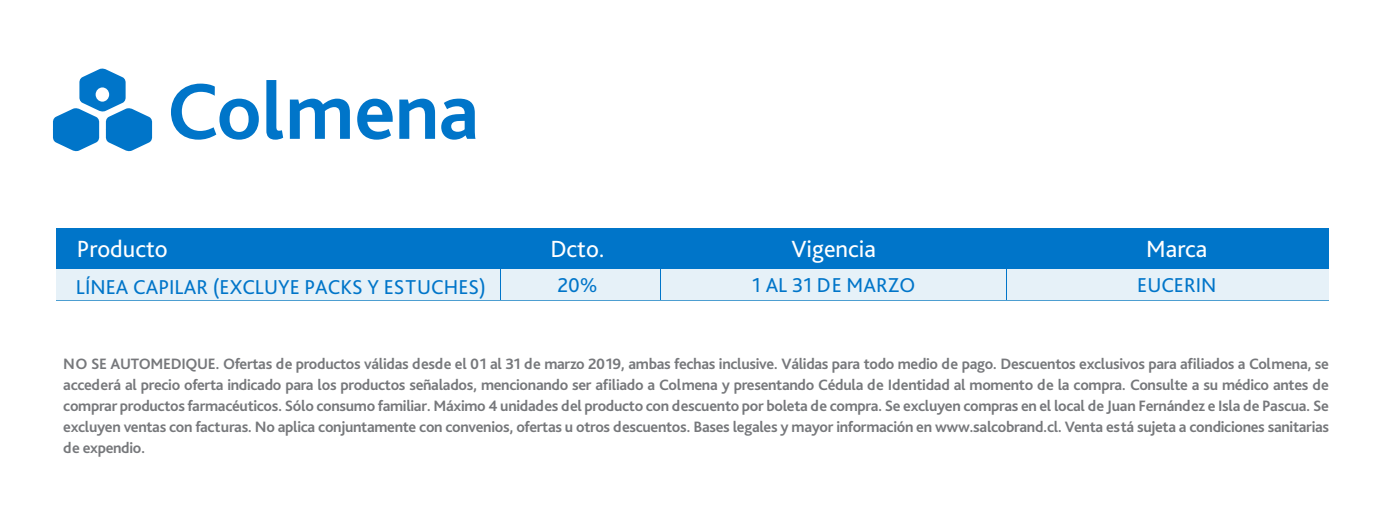
<style>
.page{position:relative;width:1386px;height:511px;background:#fff}
.page>*{position:absolute;margin:0;border:0;box-sizing:border-box;transform-origin:0 0}
.t1{font:24.5px "Bliss Pro";color:#fff}
.t2{font:21px "Bliss Pro";color:#0075c9}
.t3{font:700 15.75px/21px "Bliss Pro";letter-spacing:-.02em;color:#54565a;text-align:justify}
</style>
<div class="page">
<div style="left:57px;top:229px;width:1272px;height:72px;background:#e6f1f8"></div>
<div style="left:57px;top:229px;width:1272px;height:40px;background:#0075c9"></div>
<hr style="left:660px;top:229px;width:1px;height:72px;background:#0075c9">
<hr style="left:1007px;top:229px;width:1px;height:72px;background:#0075c9">
<hr style="left:500px;top:229px;width:1px;height:72px;background:#0075c9">
<hr style="left:57px;top:300px;width:1272px;height:1px;background:#4d9ed1">
<svg style="left:171px;top:84px;width:88px;height:56px"></svg>
<svg style="left:266px;top:80px;width:17px;height:60px"></svg>
<svg style="left:290px;top:99px;width:60px;height:40px"></svg>
<svg style="left:357px;top:99px;width:36px;height:41px"></svg>
<svg style="left:399px;top:99px;width:36px;height:40px"></svg>
<svg style="left:441px;top:99px;width:35px;height:41px"></svg>
<svg style="left:53px;top:68px;width:99px;height:84px"></svg>
<h1 class="t1" style="left:77px;top:234px;width:92px">Producto</h1>
<h1 class="t1" style="left:550px;top:234px;width:56px">Dcto.</h1>
<h1 class="t1" style="left:791px;top:234px;width:86px">Vigencia</h1>
<h1 class="t1" style="left:1146px;top:234px;width:63px">Marca</h1>
<h2 class="t2" style="left:76px;top:274px;width:411px">LÍNEA CAPILAR (EXCLUYE PACKS Y ESTUCHES)</h2>
<h2 class="t2" style="left:752px;top:272px;width:165px">1 AL 31 DE MARZO</h2>
<h2 class="t2" style="left:557px;top:272px;width:42px">20%</h2>
<h2 class="t2" style="left:1137px;top:272px;width:81px">EUCERIN</h2>
<p class="t3" style="left:63px;top:352px;width:1267px">NO SE AUTOMEDIQUE. Ofertas de productos válidas desde el 01 al 31 de marzo 2019, ambas fechas inclusive. Válidas para todo medio de pago. Descuentos exclusivos para afiliados a Colmena, se accederá al precio oferta indicado para los productos señalados, mencionando ser afiliado a Colmena y presentando Cédula de Identidad al momento de la compra. Consulte a su médico antes de comprar productos farmacéuticos. Sólo consumo familiar. Máximo 4 unidades del producto con descuento por boleta de compra. Se excluyen compras en el local de Juan Fernández e Isla de Pascua. Se excluyen ventas con facturas. No aplica conjuntamente con convenios, ofertas u otros descuentos. Bases legales y mayor información en www.salcobrand.cl. Venta está sujeta a condiciones sanitarias de expendio.</p>
</div>
